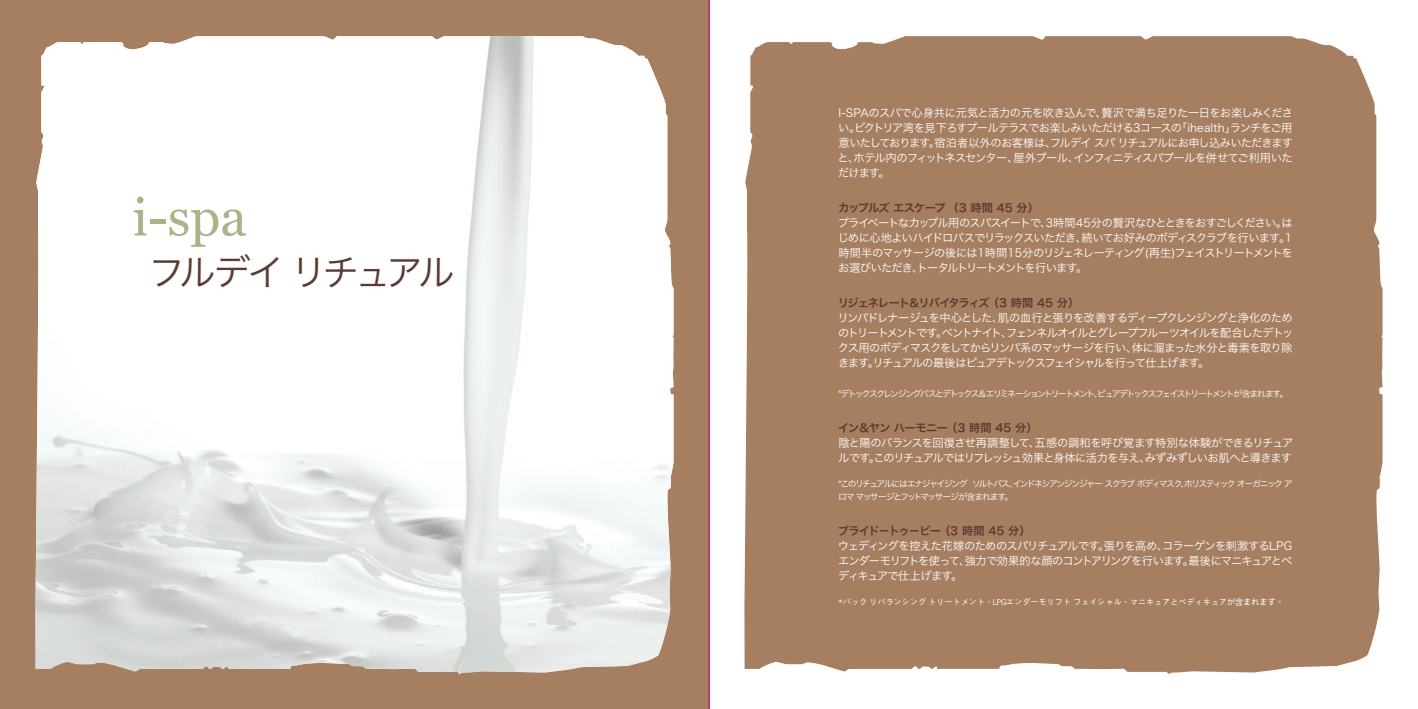
<style>
.page{position:relative;width:1418px;height:709px;background:#fff}
.page>*{position:absolute;margin:0;border:0;box-sizing:border-box;transform-origin:0 0}
.t1{font:52.5px "Georgia";color:#afb287}
.t2{font:36.5px "Hira Kaku Pro W3";letter-spacing:-.13em;color:#5e392f}
.t3{font:11.25px/15px "Hira Kaku Pro W3";letter-spacing:-.08em;color:#fff;text-align:justify}
.t4{font:11.25px "Hira Kaku Pro W6";letter-spacing:-.08em;color:#5e392f}
.t5{font:11.25px "Hira Kaku Pro W6";letter-spacing:-.1em;color:#5e392f}
.t6{font:11.25px "Hira Kaku Pro W6";letter-spacing:-.045em;color:#5e392f}
.t7{font:8.75px/12.5px "Hira Kaku Pro W3";letter-spacing:-.16em;color:#fff}
.t8{font:8.75px "DF Hei Std W5";letter-spacing:-.075em;color:#fff}
</style>
<div class="page">
<div style="left:0;top:0;width:709px;height:709px;background:#a57f60"></div>
<img style="left:35px;top:36px;width:638px;height:638px">
<div style="left:744px;top:36px;width:638px;height:638px;background:#a57f60"></div>
<hr style="left:708px;top:0;width:1px;height:709px;background:#d70b7d">
<h1 class="t1" style="left:133px;top:179px;width:116px">i-spa</h1>
<h2 class="t2" style="left:148px;top:239px;width:307px">フルデイ リチュアル</h2>
<p class="t3" style="left:837px;top:104px;width:457px">I-SPAのスパで心身共に元気と活力の元を吹き込んで、贅沢で満ち足りた一日をお楽しみください。ビクトリア湾を見下ろすプールテラスでお楽しみいただける3コースの「ihealth」ランチをご用意いたしております。宿泊者以外のお客様は、フルデイ スパ リチュアルにお申し込みいただきますと、ホテル内のフィットネスセンター、屋外プール、インフィニティスパプールを併せてご利用いただけます。</p>
<p class="t4" style="left:838px;top:197px;width:208px">カップルズ エスケープ （3 時間 45 分）　</p>
<p class="t3" style="left:837px;top:214px;width:456px">プライベートなカップル用のスパスイートで、3時間45分の贅沢なひとときをおすごしください。はじめに心地よいハイドロバスでリラックスいただき、続いてお好みのボディスクラブを行います。1時間半のマッサージの後には1時間15分のリジェネレーティング(再生)フェイストリートメントをお選びいただき、トータルトリートメントを行います。</p>
<p class="t5" style="left:837px;top:292px;width:243px">リジェネレート＆リバイタラィズ （3 時間 45 分）</p>
<p class="t3" style="left:837px;top:309px;width:457px">リンパドレナージュを中心とした、肌の血行と張りを改善するディープクレンジングと浄化のためのトリートメントです。ベントナイト、フェンネルオイルとグレープフルーツオイルを配合したデトックス用のボディマスクをしてからリンパ系のマッサージを行い、体に溜まった水分と毒素を取り除きます。リチュアルの最後はピュアデトックスフェイシャルを行って仕上げます。</p>
<p class="t7" style="left:838px;top:387px;width:451px">*デトックスクレンジングバスとデトックス＆エリミネーショントリートメント、ピュアデトックスフェイストリートメントが含まれます。</p>
<p class="t6" style="left:838px;top:417px;width:201px">イン＆ヤン ハーモニー （3 時間 45 分）</p>
<p class="t3" style="left:838px;top:434px;width:457px">陰と陽のバランスを回復させ再調整して、五感の調和を呼び覚ます特別な体験ができるリチュアルです。このリチュアルではリフレッシュ効果と身体に活力を与え、みずみずしいお肌へと導きます</p>
<p class="t7" style="left:838px;top:477px;width:456px">*このリチュアルにはエナジャイジング ソルトバス、インドネシアンジンジャー スクラブ ボディマスク、ホリスティック オーガニック アロマ マッサージとフットマッサージが含まれます。</p>
<p class="t4" style="left:838px;top:520px;width:194px">ブライド－トゥ－ビー （3 時間 45 分）</p>
<p class="t3" style="left:838px;top:537px;width:456px">ウェディングを控えた花嫁のためのスパリチュアルです。張りを高め、コラーゲンを刺激するLPGエンダーモリフトを使って、強力で効果的な顔のコントアリングを行います。最後にマニキュアとペディキュアで仕上げます。</p>
<p class="t8" style="left:838px;top:596px;width:447px">*バック リバランシング トリートメント、LPGエンダーモリフト フェイシャル、マニキュアとペディキュアが含まれます。</p>
</div>
